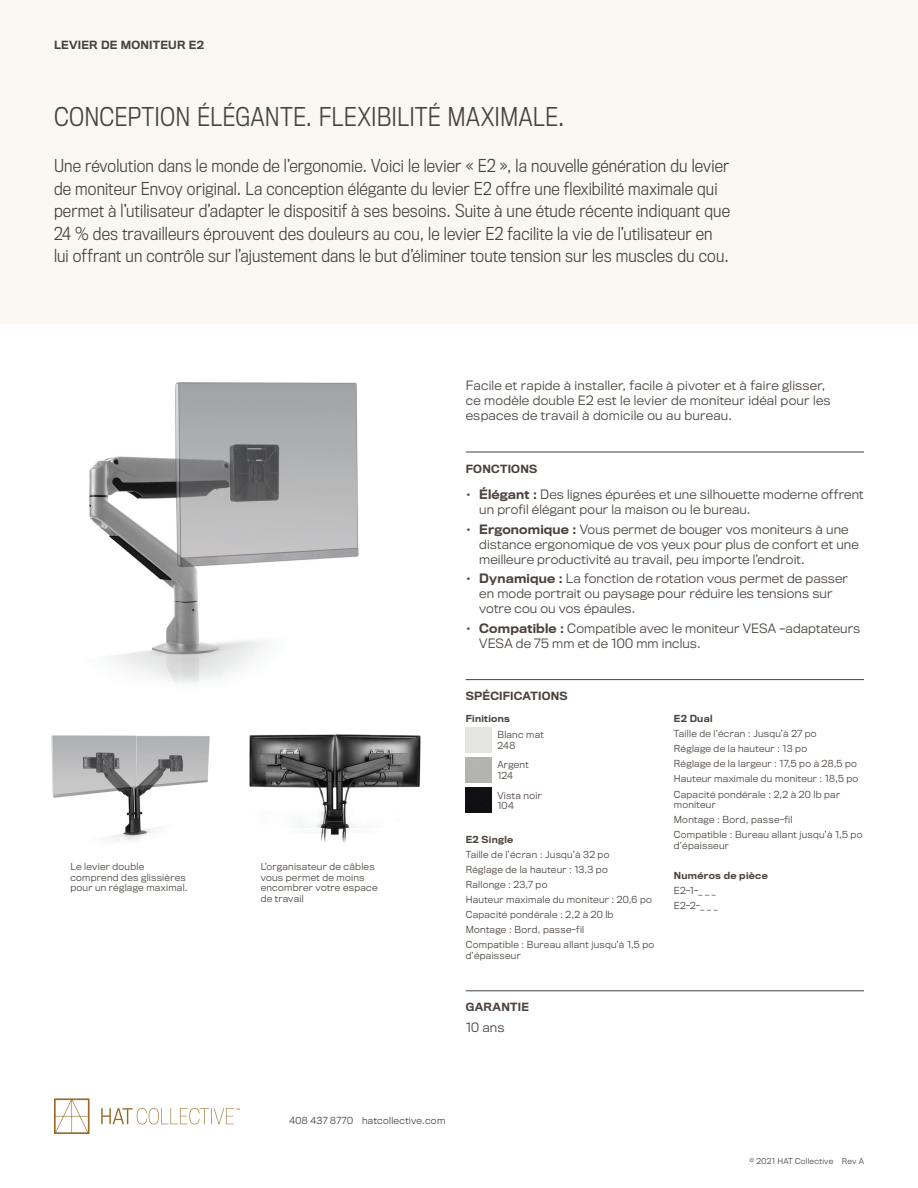
<style>
.page{position:relative;width:918px;height:1188px;background:#fff}
.page>*{position:absolute;margin:0;border:0;box-sizing:border-box;transform-origin:0 0}
.t1{font:300 24px "Titling Gothic FB Narrow";letter-spacing:.01em;color:#4a423e}
.t2{font:300 16.5px/22.5px "Titling Gothic FB Narrow";letter-spacing:.01em;color:#4a423e}
.t3{font:300 12px/15px "Titling Gothic FB";letter-spacing:.015em;color:#4a423e}
.t4{font:500 10.5px "Titling Gothic FB";letter-spacing:.025em;color:#4a423e}
.t5{font:300 9px/15.1px "Titling Gothic FB";letter-spacing:.03em;color:#4a423e}
.t6{font:500 9px "Titling Gothic FB";letter-spacing:.035em;color:#4a423e}
.t7{font:300 7.5px "Titling Gothic FB";letter-spacing:.03em;color:#4a423e}
.s1{font-weight:500}
</style>
<div class="page">
<div style="left:0;top:0;width:918px;height:324px;background:#fbf8f2"></div>
<hr style="left:466px;top:452px;width:398px;height:1px;background:#4a423e">
<hr style="left:466px;top:679px;width:398px;height:1px;background:#4a423e">
<img style="left:466px;top:788px;width:25px;height:25px">
<hr style="left:466px;top:990px;width:398px;height:1px;background:#4a423e">
<svg style="left:54px;top:1098px;width:36px;height:36px"></svg>
<svg style="left:101px;top:1108px;width:139px;height:16px"></svg>
<img style="left:51px;top:735px;width:159px;height:106px">
<img style="left:249px;top:734px;width:172px;height:109px">
<img style="left:89px;top:382px;width:270px;height:302px">
<p class="t4" style="left:54px;top:38px;width:151px">LEVIER DE MONITEUR E2</p>
<h1 class="t1" style="left:54px;top:103px;width:512px">CONCEPTION ÉLÉGANTE. FLEXIBILITÉ MAXIMALE.</h1>
<p class="t2" style="left:54px;top:155px;width:677px">Une révolution dans le monde de l’ergonomie. Voici le levier « E2 », la nouvelle génération du levier de moniteur Envoy original. La conception élégante du levier E2 offre une flexibilité maximale qui permet à l’utilisateur d’adapter le dispositif à ses besoins. Suite à une étude récente indiquant que 24 % des travailleurs éprouvent des douleurs au cou, le levier E2 facilite la vie de l’utilisateur en lui offrant un contrôle sur l’ajustement dans le but d’éliminer toute tension sur les muscles du cou.</p>
<h3 class="t3" style="left:466px;top:378px;width:366px">Facile et rapide à installer, facile à pivoter et à faire glisser, ce modèle double E2 est le levier de moniteur idéal pour les espaces de travail à domicile ou au bureau.</h3>
<p class="t5" style="left:70px;top:862px;width:119px;line-height:10.5px">Le levier double comprend des glissières pour un réglage maximal.</p>
<p class="t5" style="left:261px;top:862px;width:118px;line-height:10.5px">L’organisateur de câbles vous permet de moins encombrer votre espace de travail</p>
<p class="t4" style="left:466px;top:462px;width:73px">FONCTIONS</p>
<h3 class="t3" style="left:479px;top:487px;width:386px;text-indent:-14px"><span class="s1">• Élégant :</span> Des lignes épurées et une silhouette moderne offrent un profil élégant pour la maison ou le bureau.</h3>
<h3 class="t3" style="left:479px;top:521px;width:381px;text-indent:-14px"><span class="s1">• Ergonomique :</span> Vous permet de bouger vos moniteurs à une distance ergonomique de vos yeux pour plus de confort et une meilleure productivité au travail, peu importe l’endroit.</h3>
<h3 class="t3" style="left:479px;top:571px;width:370px;text-indent:-14px"><span class="s1">• Dynamique :</span> La fonction de rotation vous permet de passer en mode portrait ou paysage pour réduire les tensions sur votre cou ou vos épaules.</h3>
<h3 class="t3" style="left:479px;top:621px;width:383px;text-indent:-14px"><span class="s1">• Compatible :</span> Compatible avec le moniteur VESA –adaptateurs<br>VESA de 75 mm et de 100 mm inclus.</h3>
<p class="t4" style="left:466px;top:690px;width:104px">SPÉCIFICATIONS</p>
<p class="t6" style="left:466px;top:713px;width:46px">Finitions</p>
<p class="t5" style="left:497px;top:729px;width:48px;line-height:10.5px">Blanc mat<br>248</p>
<p class="t5" style="left:497px;top:760px;width:33px;line-height:10.5px">Argent<br>124</p>
<p class="t5" style="left:497px;top:790px;width:46px;line-height:10.5px">Vista noir<br>104</p>
<p class="t6" style="left:466px;top:834px;width:49px">E2 Single</p>
<p class="t5" style="left:466px;top:847px;width:190px">Taille de l’écran : Jusqu’à 32 po<br>Réglage de la hauteur : 13,3 po<br>Rallonge : 23,7 po<br>Hauteur maximale du moniteur : 20,6 po<br>Capacité pondérale : 2,2 à 20 lb<br>Montage : Bord, passe-fil<br>Compatible : Bureau allant jusqu’à 1,5 po</p>
<p class="t5" style="left:466px;top:948px;width:57px">d’épaisseur</p>
<p class="t4" style="left:466px;top:1001px;width:65px">GARANTIE</p>
<h3 class="t3" style="left:466px;top:1020px;width:40px">10 ans</h3>
<p class="t6" style="left:674px;top:713px;width:40px">E2 Dual</p>
<p class="t5" style="left:674px;top:726px;width:186px">Taille de l’écran : Jusqu’à 27 po<br>Réglage de la hauteur : 13 po<br>Réglage de la largeur : 17,5 po à 28,5 po Hauteur maximale du moniteur : 18,5 po Capacité pondérale : 2,2 à 20 lb par</p>
<p class="t5" style="left:674px;top:797px;width:190px">moniteur<br>Montage : Bord, passe-fil<br>Compatible : Bureau allant jusqu’à 1,5 po</p>
<p class="t5" style="left:674px;top:838px;width:57px">d’épaisseur</p>
<p class="t6" style="left:674px;top:870px;width:95px">Numéros de pièce</p>
<p class="t5" style="left:674px;top:883px;width:45px">E2-1-_ _ _<br>E2-2-_ _ _</p>
<p class="t5" style="left:289px;top:1113px;width:157px">408 437 8770 hatcollective.com</p>
<p class="t7" style="left:750px;top:1157px;width:116px">© 2021 HAT Collective Rev A</p>
</div>
